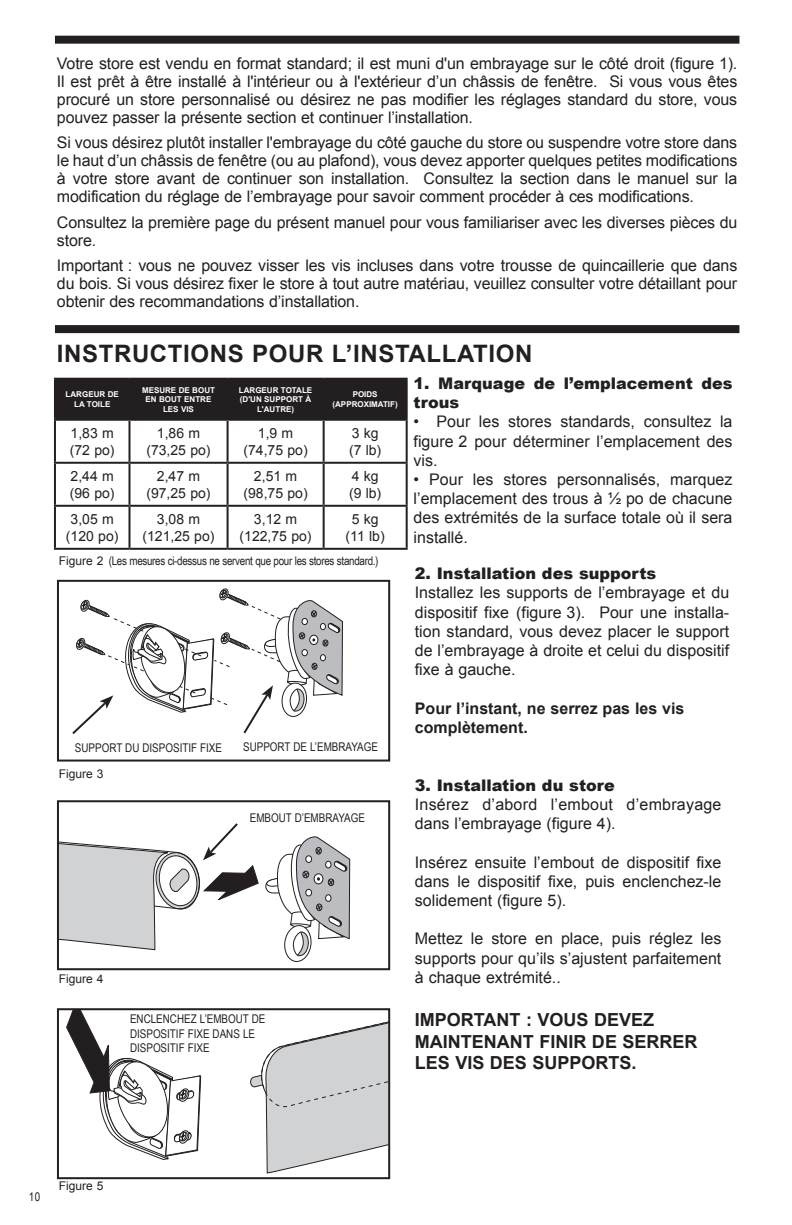
<style>
.page{position:relative;width:792px;height:1225px;background:#fff}
.page>*{position:absolute;margin:0;border:0;box-sizing:border-box;transform-origin:0 0}
.t1{font:700 24px "Arial";color:#231f20}
.t2{font:700 18px/21.6px "Arial";color:#231f20}
.t3{font:16px/19.2px "Arial";color:#231f20;text-align:justify}
.t4{font:900 16px/19.2px "Arial";color:#231f20}
.t5{font:700 16px/19.2px "Arial";color:#231f20}
.t6{font:14px/16.8px "Arial";color:#231f20;text-align:center}
.t7{font:12px "Arial Narrow";letter-spacing:-.025em;color:#231f20}
.t8{font:12px "Arial";color:#231f20}
.t9{font:700 8px/9.6px "Arial";color:#fff;text-align:center}
.s1{font-family:"Arial"}
</style>
<div class="page">
<div style="left:57px;top:579px;width:333px;height:182px;border:2px solid #231f20"></div>
<svg style="left:265px;top:836px;width:85px;height:126px"></svg>
<div style="left:57px;top:800px;width:333px;height:170px;border:2px solid #231f20"></div>
<div style="left:55px;top:36px;width:684px;height:8px;background:#231f20"></div>
<div style="left:55px;top:325px;width:684px;height:8px;background:#231f20"></div>
<svg style="left:72px;top:588px;width:271px;height:146px"></svg>
<svg style="left:66px;top:1011px;width:135px;height:149px"></svg>
<svg style="left:250px;top:1021px;width:137px;height:152px"></svg>
<div style="left:57px;top:1008px;width:333px;height:170px;border:2px solid #231f20"></div>
<svg style="left:58px;top:821px;width:200px;height:148px"></svg>
<div style="left:56px;top:379px;width:349px;height:39px;background:#231f20"></div>
<hr style="left:54px;top:377px;width:75px;height:2px;background:#231f20">
<hr style="left:54px;top:379px;width:2px;height:39px;background:#231f20">
<hr style="left:129px;top:377px;width:98px;height:2px;background:#231f20">
<hr style="left:128px;top:379px;width:2px;height:39px;background:#231f20">
<hr style="left:227px;top:377px;width:96px;height:2px;background:#231f20">
<hr style="left:226px;top:379px;width:2px;height:39px;background:#231f20">
<hr style="left:323px;top:377px;width:84px;height:2px;background:#231f20">
<hr style="left:322px;top:379px;width:2px;height:39px;background:#231f20">
<hr style="left:405px;top:379px;width:2px;height:39px;background:#231f20">
<hr style="left:54px;top:418px;width:75px;height:2px;background:#231f20">
<hr style="left:54px;top:420px;width:2px;height:41px;background:#231f20">
<hr style="left:129px;top:418px;width:98px;height:2px;background:#231f20">
<hr style="left:128px;top:420px;width:2px;height:41px;background:#231f20">
<hr style="left:227px;top:418px;width:96px;height:2px;background:#231f20">
<hr style="left:226px;top:420px;width:2px;height:41px;background:#231f20">
<hr style="left:323px;top:418px;width:84px;height:2px;background:#231f20">
<hr style="left:322px;top:420px;width:2px;height:41px;background:#231f20">
<hr style="left:405px;top:420px;width:2px;height:41px;background:#231f20">
<hr style="left:54px;top:461px;width:75px;height:2px;background:#231f20">
<hr style="left:54px;top:463px;width:2px;height:41px;background:#231f20">
<hr style="left:129px;top:461px;width:98px;height:2px;background:#231f20">
<hr style="left:128px;top:463px;width:2px;height:41px;background:#231f20">
<hr style="left:227px;top:461px;width:96px;height:2px;background:#231f20">
<hr style="left:226px;top:463px;width:2px;height:41px;background:#231f20">
<hr style="left:323px;top:461px;width:84px;height:2px;background:#231f20">
<hr style="left:322px;top:463px;width:2px;height:41px;background:#231f20">
<hr style="left:405px;top:463px;width:2px;height:41px;background:#231f20">
<hr style="left:54px;top:504px;width:75px;height:2px;background:#231f20">
<hr style="left:54px;top:506px;width:2px;height:41px;background:#231f20">
<hr style="left:129px;top:504px;width:98px;height:2px;background:#231f20">
<hr style="left:128px;top:506px;width:2px;height:41px;background:#231f20">
<hr style="left:227px;top:504px;width:96px;height:2px;background:#231f20">
<hr style="left:226px;top:506px;width:2px;height:41px;background:#231f20">
<hr style="left:323px;top:504px;width:84px;height:2px;background:#231f20">
<hr style="left:322px;top:506px;width:2px;height:41px;background:#231f20">
<hr style="left:405px;top:506px;width:2px;height:41px;background:#231f20">
<hr style="left:54px;top:547px;width:75px;height:2px;background:#231f20">
<hr style="left:129px;top:547px;width:98px;height:2px;background:#231f20">
<hr style="left:227px;top:547px;width:96px;height:2px;background:#231f20">
<hr style="left:323px;top:547px;width:84px;height:2px;background:#231f20">
<p class="t3" style="left:57px;top:55px;width:682px;line-height:18px">Votre store est vendu en format standard; il est muni d'un embrayage sur le côté droit (figure 1).<br>Il est prêt à être installé à l'intérieur ou à l'extérieur d’un châssis de fenêtre. Si vous vous êtes procuré un store personnalisé ou désirez ne pas modifier les réglages standard du store, vous pouvez passer la présente section et continuer l’installation.</p>
<p class="t3" style="left:57px;top:134px;width:681px;line-height:18px">Si vous désirez plutôt installer l'embrayage du côté gauche du store ou suspendre votre store dans le haut d’un châssis de fenêtre (ou au plafond), vous devez apporter quelques petites modifications à votre store avant de continuer son installation. Consultez la section dans le manuel sur la modification du réglage de l’embrayage pour savoir comment procéder à ces modifications.</p>
<p class="t3" style="left:57px;top:213px;width:681px;line-height:18px">Consultez la première page du présent manuel pour vous familiariser avec les diverses pièces du store.</p>
<p class="t3" style="left:57px;top:256px;width:681px;line-height:18px">Important : vous ne pouvez visser les vis incluses dans votre trousse de quincaillerie que dans du bois. Si vous désirez fixer le store à tout autre matériau, veuillez consulter votre détaillant pour obtenir des recommandations d’installation.</p>
<h1 class="t1" style="left:57px;top:337px;width:17px">INSTRUCTIONS</h1>
<h1 class="t1" style="left:252px;top:337px;width:36px">POUR</h1>
<h1 class="t1" style="left:332px;top:337px;width:37px">L’INSTA</h1>
<h1 class="t1" style="left:426px;top:337px;width:47px">LLATION</h1>
<p class="t9" style="left:66px;top:390px;width:55px">LARGEUR DE<br>LA TOILE</p>
<p class="t9" style="left:142px;top:385px;width:74px">MESURE DE BOUT<br>EN BOUT ENTRE<br>LES VIS</p>
<p class="t9" style="left:239px;top:385px;width:75px">LARG EUR TOTALE (D'UN SUPPORT À<br>L'AUTRE)</p>
<p class="t9" style="left:332px;top:390px;width:67px">POIDS<br>(APP ROXIMATIF)</p>
<p class="t6" style="left:70px;top:425px;width:46px;text-align:left">1,83 m (72 po)</p>
<p class="t6" style="left:146px;top:425px;width:66px">1,86 m (73,25 po)</p>
<p class="t6" style="left:243px;top:425px;width:66px">1,9 m (74,75 po)</p>
<p class="t6" style="left:349px;top:425px;width:34px;text-align:left">3 kg (7 lb)</p>
<p class="t6" style="left:70px;top:468px;width:46px;text-align:left">2,44 m (96 po)</p>
<p class="t6" style="left:146px;top:468px;width:66px">2,47 m (97,25 po)</p>
<p class="t6" style="left:243px;top:468px;width:66px">2,51 m (98,75 po)</p>
<p class="t6" style="left:349px;top:468px;width:34px;text-align:left">4 kg (9 lb)</p>
<p class="t6" style="left:66px;top:511px;width:54px">3,05 m (120 po)</p>
<p class="t6" style="left:142px;top:511px;width:73px">3,08 m (121,25 po)</p>
<p class="t6" style="left:239px;top:511px;width:73px">3,12 m (122,75 po)</p>
<p class="t6" style="left:345px;top:511px;width:41px">5 kg (11 lb)</p>
<p class="t7" style="left:59px;top:552px;width:321px"><span class="s1">Figure 2</span> (LES MESURES CI-DESSUS NE SERVENT QUE POUR LES STORES STANDARD.)</p>
<p class="t7" style="left:75px;top:738px;width:104px">SUPPORT DU DISPOSITIF</p>
<p class="t7" style="left:200px;top:738px;width:22px">FIXE</p>
<p class="t7" style="left:243px;top:737px;width:82px">SUPPORT DE L’EMBRAYAGE</p>
<p class="t8" style="left:59px;top:766px;width:46px">Figure 3</p>
<p class="t7" style="left:250px;top:808px;width:62px">EMBOUT D’EMBRAYAGE</p>
<p class="t8" style="left:59px;top:971px;width:46px">Figure 4</p>
<p class="t7" style="left:130px;top:1009px;width:15px">ENCLENCHE</p>
<p class="t7" style="left:191px;top:1009px;width:75px">Z L’EMBOUT DE</p>
<p class="t7" style="left:130px;top:1024px;width:37px">DISPOSITIF</p>
<p class="t7" style="left:188px;top:1024px;width:40px">FIXE DANS</p>
<p class="t7" style="left:243px;top:1024px;width:7px">LE</p>
<p class="t7" style="left:130px;top:1038px;width:37px">DISPOSITIF</p>
<p class="t7" style="left:188px;top:1038px;width:22px">FIXE</p>
<p class="t4" style="left:413px;top:373px;width:320px">1. Marquage de l’emplacement des trous</p>
<p class="t3" style="left:413px;top:412px;width:320px">• Pour les stores standards, consultez la figure 2 pour déterminer l’emplacement des vis.</p>
<p class="t3" style="left:413px;top:470px;width:320px">• Pour les stores personnalisés, marquez l’emplacement des trous à ½ po de chacune des extrémités de la surface totale où il sera installé.</p>
<p class="t4" style="left:415px;top:563px;width:243px">2. Installation des supports</p>
<p class="t3" style="left:415px;top:583px;width:316px">Installez les supports de l’embrayage et du dispositif fixe (figure 3). Pour une installa&shy;tion standard, vous devez placer le support de l’embrayage à droite et celui du dispositif fixe à gauche.</p>
<p class="t5" style="left:415px;top:699px;width:271px">POUR L’INSTANT, NE SERREZ PAS LES VIS<br>COMPLÈTEMENT.</p>
<p class="t4" style="left:415px;top:774px;width:201px">3. Installation du store</p>
<p class="t3" style="left:415px;top:794px;width:308px">Insérez d’abord l’embout d’embrayage dans l’embrayage (figure 4).</p>
<p class="t3" style="left:415px;top:852px;width:308px">Insérez ensuite l’embout de dispositif fixe dans le dispositif fixe, puis enclenchez-le solidement (figure 5).</p>
<p class="t3" style="left:415px;top:929px;width:308px">Mettez le store en place, puis réglez les supports pour qu’ils s’ajustent parfaitement à chaque extrémité..</p>
<p class="t2" style="left:415px;top:1009px;width:284px">IMPORTANT : VOUS DEVEZ<br>MAINTENANT FINIR DE SERRER<br>LES VIS DES SUPPORTS.</p>
<p class="t7" style="left:29px;top:1187px;width:13px">10</p>
<p class="t8" style="left:59px;top:1178px;width:46px">Figure 5</p>
</div>
